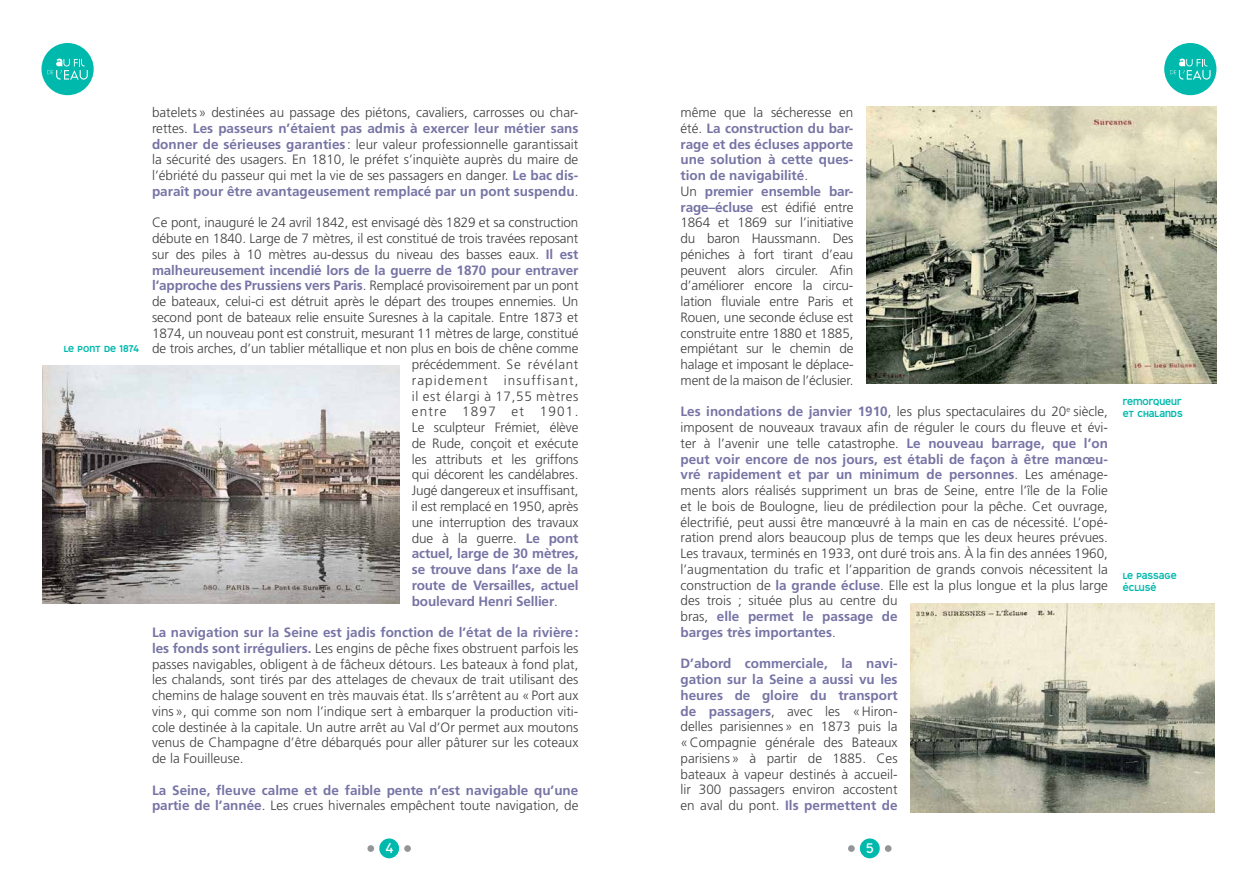
<style>
.page{position:relative;width:1259px;height:893px;background:#fff}
.page>*{position:absolute;margin:0;border:0;box-sizing:border-box;transform-origin:0 0}
.t1{font:15px "Designal LW20";color:#fff}
.t2{font:300 13.5px/15.8px "Frutiger";letter-spacing:-.01em;color:#414042;text-align:justify}
.t3{font:700 13.5px/15.8px "Frutiger";letter-spacing:-.01em;color:#7774a5}
.t4{font:300 13.5px "Frutiger";letter-spacing:.05em;color:#414042}
.t5{font:300 13.5px "Frutiger";letter-spacing:.08em;color:#414042}
.t6{font:300 13.5px "Frutiger";letter-spacing:.09em;color:#414042}
.t7{font:10.5px/12px "Designal R";color:#00b9ad}
.s1{font-weight:700;color:#7774a5}
.s2{font-weight:300;color:#414042}
</style>
<div class="page">
<div style="left:41px;top:43px;width:53px;height:52px;background:#00b9ad;border-radius:50%"></div>
<svg style="left:47px;top:59px;width:41px;height:21px"></svg>
<div style="left:860px;top:838px;width:19px;height:20px;background:#00b9ad;border-radius:50%"></div>
<div style="left:404px;top:845px;width:7px;height:7px;background:#939598;border-radius:50%"></div>
<div style="left:367px;top:845px;width:7px;height:7px;background:#939598;border-radius:50%"></div>
<div style="left:885px;top:845px;width:6px;height:7px;background:#939598;border-radius:50%"></div>
<div style="left:848px;top:845px;width:6px;height:7px;background:#939598;border-radius:50%"></div>
<div style="left:379px;top:838px;width:20px;height:20px;background:#00b9ad;border-radius:50%"></div>
<div style="left:1164px;top:43px;width:52px;height:52px;background:#00b9ad;border-radius:50%"></div>
<svg style="left:1170px;top:59px;width:40px;height:21px"></svg>
<img style="left:43px;top:365px;width:356px;height:239px">
<img style="left:910px;top:604px;width:305px;height:208px">
<img style="left:866px;top:106px;width:350px;height:278px">
<p class="t7" style="left:64px;top:343px;width:77px">LE PONT DE 1874</p>
<p class="t2" style="left:152px;top:105px;width:428px">batelets» destinées au passage des piétons, cavaliers, carrosses ou char&shy;rettes. <span class="s1">Les passeurs n’étaient pas admis à exercer leur métier sans donner de sérieuses garanties</span> : leur valeur professionnelle garantissait la sécurité des usagers. En 1810, le préfet s’inquiète auprès du maire de l’ébriété du passeur qui met la vie de ses passagers en danger. <span class="s1">Le bac dis&shy;paraît pour être avantageusement remplacé par un pont suspendu</span>.</p>
<p class="t2" style="left:152px;top:215px;width:428px">Ce pont, inauguré le 24 avril 1842, est envisagé dès 1829 et sa construction</p>
<p class="t2" style="left:152px;top:231px;width:428px">débute en 1840. Large de 7 mètres, il est constitué de trois travées reposant</p>
<p class="t2" style="left:152px;top:247px;width:428px">sur des piles à 10 mètres au-dessus du niveau des basses eaux. <span class="s1">Il est</span></p>
<p class="t3" style="left:152px;top:262px;width:428px">malheureusement incendié lors de la guerre de 1870 pour entraver</p>
<p class="t2" style="left:152px;top:278px;width:428px"><span class="s1">l’approche des Prussiens vers Paris</span>. Remplacé provisoirement par un pont</p>
<p class="t2" style="left:152px;top:294px;width:428px">de bateaux, celui-ci est détruit après le départ des troupes ennemies. Un</p>
<p class="t2" style="left:152px;top:310px;width:428px">second pont de bateaux relie ensuite Suresnes à la capitale. Entre 1873 et</p>
<p class="t2" style="left:152px;top:325px;width:428px">1874, un nouveau pont est construit, mesurant 11 mètres de large, constitué</p>
<p class="t2" style="left:152px;top:341px;width:428px">de trois arches, d’un tablier métallique et non plus en bois de chêne comme</p>
<p class="t2" style="left:412px;top:357px;width:168px">précédemment. Se révélant</p>
<p class="t5" style="left:412px;top:373px;width:168px">rapidement insuffisant,</p>
<p class="t4" style="left:412px;top:388px;width:168px">il est élargi à 17,55 mètres</p>
<p class="t6" style="left:412px;top:404px;width:168px">entre 1897 et 1901.</p>
<p class="t2" style="left:412px;top:420px;width:168px">Le sculpteur Frémiet, élève</p>
<p class="t2" style="left:412px;top:436px;width:168px">de Rude, conçoit et exécute</p>
<p class="t2" style="left:412px;top:451px;width:168px">les attributs et les griffons</p>
<p class="t2" style="left:412px;top:467px;width:168px">qui décorent les candélabres.</p>
<p class="t2" style="left:412px;top:483px;width:168px">Jugé dangereux et insuffisant,</p>
<p class="t2" style="left:412px;top:499px;width:168px">il est remplacé en 1950, après</p>
<p class="t2" style="left:412px;top:514px;width:168px">une interruption des travaux</p>
<p class="t2" style="left:412px;top:530px;width:168px">due à la guerre. <span class="s1">Le pont</span></p>
<p class="t3" style="left:412px;top:546px;width:168px">actuel, large de 30 mètres,</p>
<p class="t3" style="left:412px;top:561px;width:168px">se trouve dans l’axe de la</p>
<p class="t3" style="left:412px;top:577px;width:168px">route de Versailles, actuel</p>
<p class="t3" style="left:412px;top:593px;width:147px">boulevard Henri Sellier<span class="s2">.</span></p>
<p class="t2" style="left:152px;top:625px;width:428px"><span class="s1">La navigation sur la Seine est jadis fonction de l’état de la rivière: les fonds sont irréguliers.</span> Les engins de pêche fixes obstruent parfois les passes navigables, obligent à de fâcheux détours. Les bateaux à fond plat, les chalands, sont tirés par des attelages de chevaux de trait utilisant des chemins de halage souvent en très mauvais état. Ils s’arrêtent au «Port aux vins», qui comme son nom l’indique sert à embarquer la production viti&shy;cole destinée à la capitale. Un autre arrêt au Val d’Or permet aux moutons venus de Champagne d’être débarqués pour aller pâturer sur les coteaux de la Fouilleuse.</p>
<p class="t3" style="left:152px;top:782px;width:428px">La Seine, fleuve calme et de faible pente n’est navigable qu’une partie de l’année<span class="s2">. Les crues hivernales empêchent toute navigation, de</span></p>
<p class="t2" style="left:680px;top:105px;width:174px;text-align:left">même que la sécheresse en été. <span class="s1">La construction du bar&shy;rage et des écluses apporte une solution à cette ques&shy;tion de navigabilité</span>.<br>Un <span class="s1">premier ensemble bar&shy;rage–écluse</span> est édifié entre<br>1864 et 1869 sur l’initiative du baron Haussmann. Des péniches à fort tirant d’eau peuvent alors circuler. Afin d’améliorer encore la circu&shy;lation fluviale entre Paris et<br>Rouen, une seconde écluse est construite entre 1880 et 1885, empiétant sur le chemin de halage et imposant le déplace&shy;ment de la maison de l’éclusier.</p>
<p class="t2" style="left:680px;top:404px;width:429px;text-align:left"><span class="s1">Les inondations de janvier 1910</span>, les plus spectaculaires du 20<sup>e</sup> siècle, imposent de nouveaux travaux afin de réguler le cours du fleuve et évi&shy;ter à l’avenir une telle catastrophe. <span class="s1">Le nouveau barrage, que l’on peut voir encore de nos jours, est établi de façon à être manœu&shy;vré rapidement et par un minimum de personnes</span>. Les aménage&shy;ments alors réalisés suppriment un bras de Seine, entre l’île de la Folie et le bois de Boulogne, lieu de prédilection pour la pêche. Cet ouvrage, électrifié, peut aussi être manœuvré à la main en cas de nécessité. L’opé&shy;ration prend alors beaucoup plus de temps que les deux heures prévues.<br>Les travaux, terminés en 1933, ont duré trois ans. à la fin des années 1960, l’augmentation du trafic et l’apparition de grands convois nécessitent la construction de <span class="s1">la grande écluse</span>. Elle est la plus longue et la plus large des trois ; située plus au centre du<br>bras, <span class="s1">elle permet le passage de<br>barges très importantes</span>.</p>
<p class="t2" style="left:680px;top:656px;width:219px"><span class="s1">D’abord commerciale, la navi&shy;gation sur la Seine a aussi vu les heures de gloire du transport de passagers</span>, avec les «Hiron&shy;delles parisiennes» en 1873 puis la «Compagnie générale des Bateaux parisiens» à partir de 1885. Ces bateaux à vapeur destinés à accueil&shy;lir 300 passagers environ accostent en aval du pont. <span class="s1">Ils permettent de</span></p>
<p class="t1" style="left:385px;top:841px;width:10px">4</p>
<p class="t1" style="left:866px;top:841px;width:9px">5</p>
<p class="t7" style="left:1122px;top:395px;width:61px">REMORQUEUR<br>ET CHALANDS</p>
<p class="t7" style="left:1122px;top:570px;width:55px">LE PASSAGE<br>ÉCLUSÉ</p>
</div>
